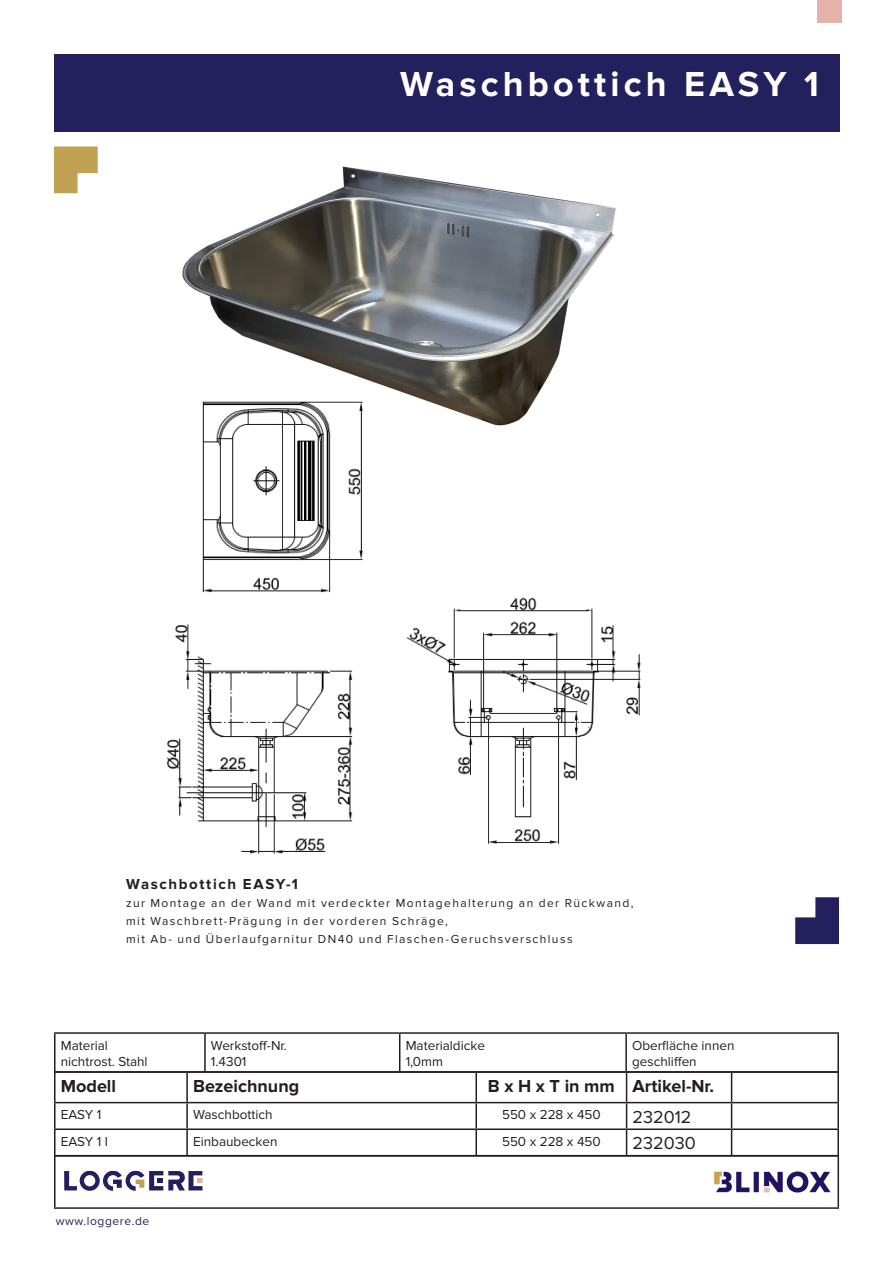
<style>
.page{position:relative;width:893px;height:1263px;background:#fff}
.page>*{position:absolute;margin:0;border:0;box-sizing:border-box;transform-origin:0 0}
.t1{font:700 36px "Proxima Nova";letter-spacing:.115em;color:#fff}
.t2{font:700 18px "Proxima Nova";color:#231f20}
.t3{font:18px "Proxima Nova";color:#231f20}
.t4{font:700 15px "Proxima Nova";letter-spacing:.105em;color:#231f20}
.t5{font:13.5px/16.2px "Proxima Nova";color:#231f20}
.t6{font:12px/18px "Proxima Nova";letter-spacing:.115em;color:#231f20}
.t7{font:12px "Proxima Nova";letter-spacing:.05em;color:#24205e}
</style>
<div class="page">
<div style="left:54px;top:54px;width:785px;height:77px;background:#24205e"></div>
<hr style="left:54px;top:1156px;width:2px;height:51px;background:#231f20">
<hr style="left:54px;top:1207px;width:785px;height:2px;background:#231f20">
<svg style="left:795px;top:897px;width:44px;height:47px"></svg>
<svg style="left:54px;top:146px;width:44px;height:47px"></svg>
<svg style="left:64px;top:1171px;width:139px;height:20px"></svg>
<img style="left:703px;top:1136px;width:136px;height:73px">
<hr style="left:54px;top:1032px;width:151px;height:2px;background:#231f20">
<hr style="left:54px;top:1034px;width:2px;height:37px;background:#231f20">
<hr style="left:205px;top:1032px;width:195px;height:2px;background:#231f20">
<hr style="left:204px;top:1034px;width:2px;height:37px;background:#231f20">
<hr style="left:400px;top:1032px;width:226px;height:2px;background:#231f20">
<hr style="left:399px;top:1034px;width:1px;height:37px;background:#231f20">
<hr style="left:626px;top:1032px;width:213px;height:2px;background:#231f20">
<hr style="left:625px;top:1034px;width:2px;height:37px;background:#231f20">
<hr style="left:837px;top:1034px;width:2px;height:37px;background:#231f20">
<hr style="left:54px;top:1071px;width:133px;height:2px;background:#231f20">
<hr style="left:54px;top:1073px;width:2px;height:29px;background:#231f20">
<hr style="left:187px;top:1071px;width:289px;height:2px;background:#231f20">
<hr style="left:186px;top:1073px;width:2px;height:29px;background:#231f20">
<hr style="left:476px;top:1071px;width:151px;height:2px;background:#231f20">
<hr style="left:475px;top:1073px;width:2px;height:29px;background:#231f20">
<hr style="left:627px;top:1071px;width:105px;height:2px;background:#231f20">
<hr style="left:732px;top:1071px;width:107px;height:2px;background:#231f20">
<hr style="left:837px;top:1073px;width:2px;height:29px;background:#231f20">
<hr style="left:54px;top:1102px;width:133px;height:1px;background:#231f20">
<hr style="left:54px;top:1103px;width:2px;height:25px;background:#231f20">
<hr style="left:187px;top:1102px;width:289px;height:1px;background:#231f20">
<hr style="left:186px;top:1103px;width:2px;height:25px;background:#231f20">
<hr style="left:476px;top:1102px;width:151px;height:1px;background:#231f20">
<hr style="left:475px;top:1103px;width:2px;height:25px;background:#231f20">
<hr style="left:627px;top:1102px;width:105px;height:1px;background:#231f20">
<hr style="left:732px;top:1102px;width:107px;height:1px;background:#231f20">
<hr style="left:837px;top:1103px;width:2px;height:25px;background:#231f20">
<hr style="left:54px;top:1128px;width:133px;height:2px;background:#231f20">
<hr style="left:54px;top:1130px;width:2px;height:25px;background:#231f20">
<hr style="left:187px;top:1128px;width:289px;height:2px;background:#231f20">
<hr style="left:186px;top:1130px;width:2px;height:25px;background:#231f20">
<hr style="left:476px;top:1128px;width:151px;height:2px;background:#231f20">
<hr style="left:475px;top:1130px;width:2px;height:25px;background:#231f20">
<hr style="left:627px;top:1128px;width:105px;height:2px;background:#231f20">
<svg style="left:626px;top:1073px;width:1px;height:82px"></svg>
<hr style="left:732px;top:1128px;width:107px;height:2px;background:#231f20">
<svg style="left:731px;top:1073px;width:1px;height:82px"></svg>
<hr style="left:837px;top:1130px;width:2px;height:25px;background:#231f20">
<hr style="left:54px;top:1155px;width:133px;height:1px;background:#231f20">
<hr style="left:187px;top:1155px;width:289px;height:1px;background:#231f20">
<hr style="left:476px;top:1155px;width:151px;height:1px;background:#231f20">
<hr style="left:627px;top:1155px;width:105px;height:1px;background:#231f20">
<hr style="left:732px;top:1155px;width:107px;height:1px;background:#231f20">
<img style="left:166px;top:166px;width:475px;height:688px">
<div style="left:817px;top:0;width:25px;height:22px;background:#e4b2a8"></div>
<p class="t1" style="left:400px;top:63px;width:420px">Waschbottich EASY 1</p>
<p class="t4" style="left:126px;top:875px;width:173px">Waschbottich EASY-1</p>
<p class="t6" style="left:126px;top:894px;width:509px">zur Montage an der Wand mit verdeckter Montagehalterung an der Rückwand, mit Waschbrett-Prägung in der vorderen Schräge,<br>mit Ab- und Überlaufgarnitur DN40 und Flaschen-Geruchsverschluss</p>
<p class="t5" style="left:61px;top:1037px;width:88px">Material nichtrost. Stahl</p>
<p class="t5" style="left:211px;top:1037px;width:78px">Werkstoff-Nr.<br>1.4301</p>
<p class="t5" style="left:406px;top:1037px;width:81px">Materialdicke<br>1,0mm</p>
<p class="t5" style="left:632px;top:1037px;width:104px">Oberfläche innen geschliffen</p>
<p class="t2" style="left:61px;top:1076px;width:57px">Modell</p>
<p class="t2" style="left:193px;top:1076px;width:108px">Bezeichnung</p>
<p class="t2" style="left:488px;top:1076px;width:228px">B x H x T in mm Artikel-Nr.</p>
<p class="t5" style="left:61px;top:1107px;width:42px">EASY 1</p>
<p class="t5" style="left:193px;top:1107px;width:81px">Waschbottich</p>
<p class="t5" style="left:502px;top:1107px;width:100px">550 x 228 x 450</p>
<p class="t3" style="left:633px;top:1106px;width:60px">232012</p>
<p class="t5" style="left:61px;top:1133px;width:49px">EASY 1 I</p>
<p class="t5" style="left:193px;top:1133px;width:86px">Einbaubecken</p>
<p class="t5" style="left:502px;top:1133px;width:100px">550 x 228 x 450</p>
<p class="t3" style="left:633px;top:1133px;width:65px">232030</p>
<p class="t7" style="left:56px;top:1214px;width:95px">www.loggere.de</p>
</div>
